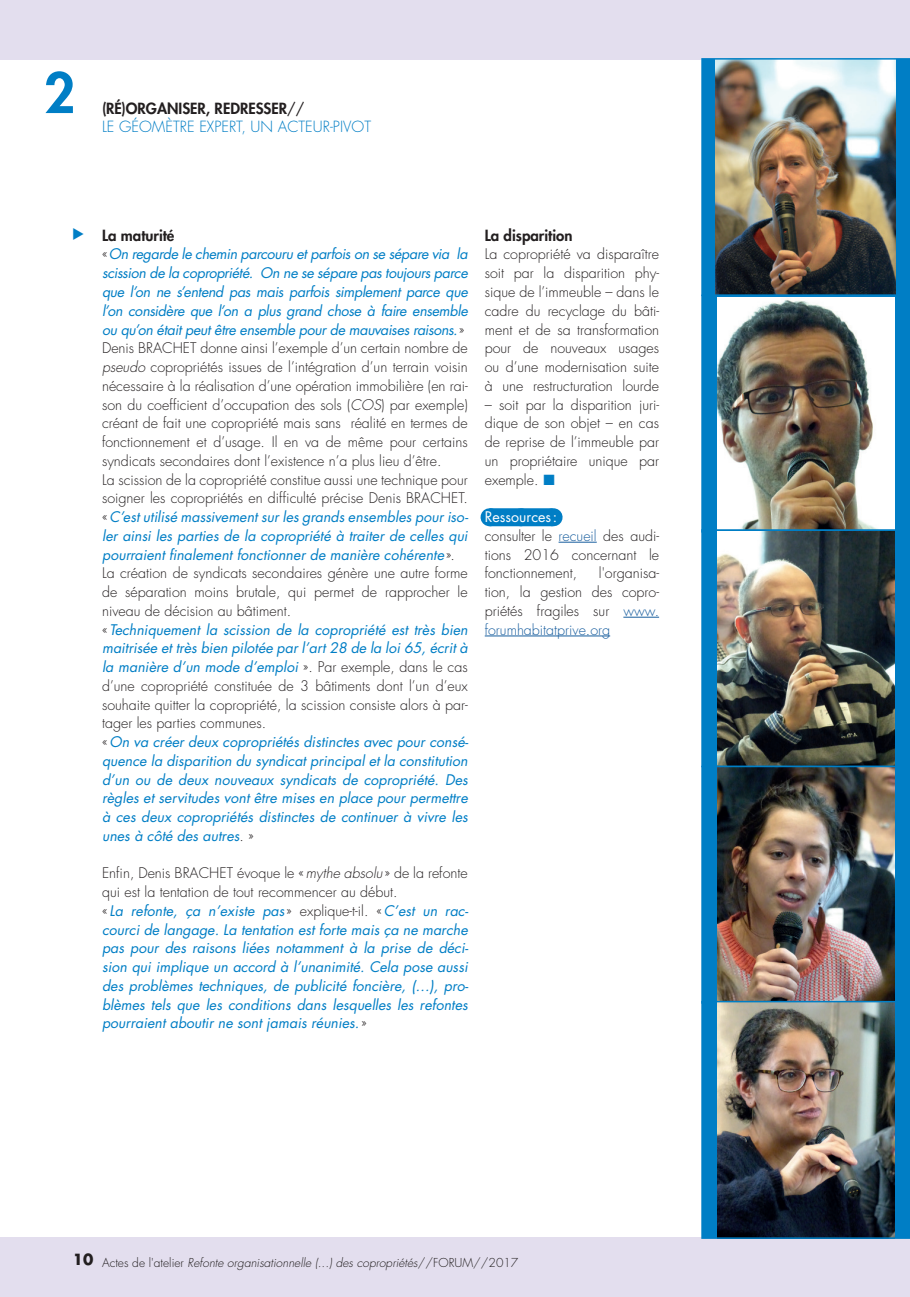
<style>
.page{position:relative;width:910px;height:1297px;background:#fff}
.page>*{position:absolute;margin:0;border:0;box-sizing:border-box;transform-origin:0 0}
.t1{font:800 54px "Futura Std";color:#007ec5}
.t2{font:300 15px/18px "Futura Std";color:#007ec5}
.t3{font:800 15px "Futura Std";color:#231f20}
.t4{font:700 15px "Futura Std";color:#231f20}
.t5{font:italic 14.25px/18.8px "Futura Std";color:#007ec5}
.t6{font:300 14.25px/18.8px "Futura Std";color:#231f20;text-align:justify}
.t7{font:italic 300 12px "Futura Std";color:#231f20}
.s1{font-weight:800;color:#231f20}
.s2{font-weight:400;color:#231f20}
.s3{font-weight:300;font-style:normal;color:#231f20}
.s4{font-weight:300;color:#231f20}
.s5{font-weight:400;color:#fff}
.s6{color:#175d9e}
.s7{font-style:normal}
</style>
<div class="page">
<div style="left:0;top:0;width:910px;height:60px;background:#e3deee"></div>
<div style="left:0;top:1237px;width:910px;height:60px;background:#e3deee"></div>
<img style="left:701px;top:58px;width:209px;height:237px">
<img style="left:701px;top:295px;width:209px;height:234px">
<img style="left:701px;top:529px;width:209px;height:237px">
<img style="left:701px;top:766px;width:209px;height:235px">
<img style="left:701px;top:1001px;width:209px;height:238px">
<div style="left:489px;top:508px;width:64px;height:18px;background:#007ec5"></div>
<svg style="left:521px;top:508px;width:16px;height:1px"></svg>
<svg style="left:553px;top:508px;width:1px;height:18px"></svg>
<hr style="left:559px;top:542px;width:38px;height:1px;background:#175d9e">
<hr style="left:623px;top:617px;width:36px;height:1px;background:#175d9e">
<hr style="left:485px;top:636px;width:125px;height:1px;background:#175d9e">
<h1 class="t1" style="left:44px;top:59px;width:33px">2</h1>
<p class="t2" style="left:102px;top:100px;width:271px"><span class="s1">(RÉ)ORGANISER, REDRESSER</span><span class="s2">//<br></span>LE GÉOMÈTRE EXPERT, UN ACTEUR-PIVOT</p>
<p class="t3" style="left:102px;top:226px;width:74px">La maturité</p>
<p class="t5" style="left:102px;top:245px;width:368px"><span class="s3">«</span>On regarde le chemin parcouru et parfois on se sépare via la scission de la copropriété. On ne se sépare pas toujours parce que l’on ne s’entend pas mais parfois simplement parce que l’on considère que l’on a plus grand chose à faire ensemble ou qu’on était peut être ensemble pour de mauvaises raisons.<span class="s3">» Denis BRACHET donne ainsi l’exemple d’un certain nombre de </span><span class="s4">pseudo</span> <span class="s3">copropriétés issues de l’intégration d’un terrain voisin nécessaire à la réalisation d’une opération immobilière (en rai&shy;son du coefficient d’occupation des sols (</span><span class="s4">COS</span><span class="s3">) par exemple) créant de fait une copropriété mais sans réalité en termes de fonctionnement et d’usage. Il en va de même pour certains syndicats secondaires dont l’existence n’a plus lieu d’être.<br>La scission de la copropriété constitue aussi une technique pour soigner les copropriétés en difficulté précise Denis BRACHET. «</span>C’est utilisé massivement sur les grands ensembles pour iso&shy;ler ainsi les parties de la copropriété à traiter de celles qui pourraient finalement fonctionner de manière cohérente<span class="s3">».<br>La création de syndicats secondaires génère une autre forme de séparation moins brutale, qui permet de rapprocher le niveau de décision au bâtiment.<br>«</span> Techniquement la scission de la copropriété est très bien maitrisée et très bien pilotée par l’art 28 de la loi 65, écrit à la manière d’un mode d’emploi <span class="s3">». Par exemple, dans le cas d’une copropriété constituée de 3 bâtiments dont l’un d’eux souhaite quitter la copropriété, la scission consiste alors à par&shy;tager les parties communes.<br>«</span>On va créer deux copropriétés distinctes avec pour consé&shy;quence la disparition du syndicat principal et la constitution d’un ou de deux nouveaux syndicats de copropriété. Des règles et servitudes vont être mises en place pour permettre à ces deux copropriétés distinctes de continuer à vivre les unes à côté des autres<span class="s3">. »</span></p>
<p class="t5" style="left:102px;top:864px;width:368px"><span class="s3">Enfin, Denis BRACHET évoque le «</span><span class="s4">mythe absolu</span> <span class="s3">» de la refonte qui est la tentation de tout recommencer au début.<br>«</span>La refonte, ça n’existe pas<span class="s3">» explique-t-il. «</span>C’est un rac&shy;courci de langage. La tentation est forte mais ça ne marche pas pour des raisons liées notamment à la prise de déci&shy;sion qui implique un accord à l’unanimité. Cela pose aussi des problèmes techniques, de publicité foncière, (…), pro&shy;blèmes tels que les conditions dans lesquelles les refontes pourraient aboutir ne sont jamais réunies.<span class="s3">»</span></p>
<p class="t3" style="left:485px;top:226px;width:89px">La disparition</p>
<p class="t6" style="left:485px;top:245px;width:176px">La copropriété va disparaître soit par la disparition phy&shy;sique de l’immeuble – dans le cadre du recyclage du bâti&shy;ment et de sa transformation pour de nouveaux usages ou d’une modernisation suite à une restructuration lourde</p>
<p class="t6" style="left:485px;top:395px;width:176px">– soit par la disparition juri&shy;dique de son objet – en cas de reprise de l’immeuble par un propriétaire unique par exemple.</p>
<p class="t6" style="left:485px;top:508px;width:176px;text-align:left"><span class="s5">Ressources:<br></span>consulter le <span class="s6">recueil</span> des audi&shy;tions 2016 concernant le fonctionnement,</p>
<p class="t6" style="left:485px;top:564px;width:176px;text-indent:114px">l'organisa&shy;tion, la gestion des copro&shy;priétés fragiles sur <span class="s6">www. forumhabitatprive.org</span></p>
<p class="t4" style="left:73px;top:1249px;width:22px">10</p>
<p class="t7" style="left:102px;top:1255px;width:418px"><span class="s7">Actes de l'atelier</span> Refonte organisationnelle (...) des copropriétés<span class="s7">//FORUM//2017</span></p>
</div>
